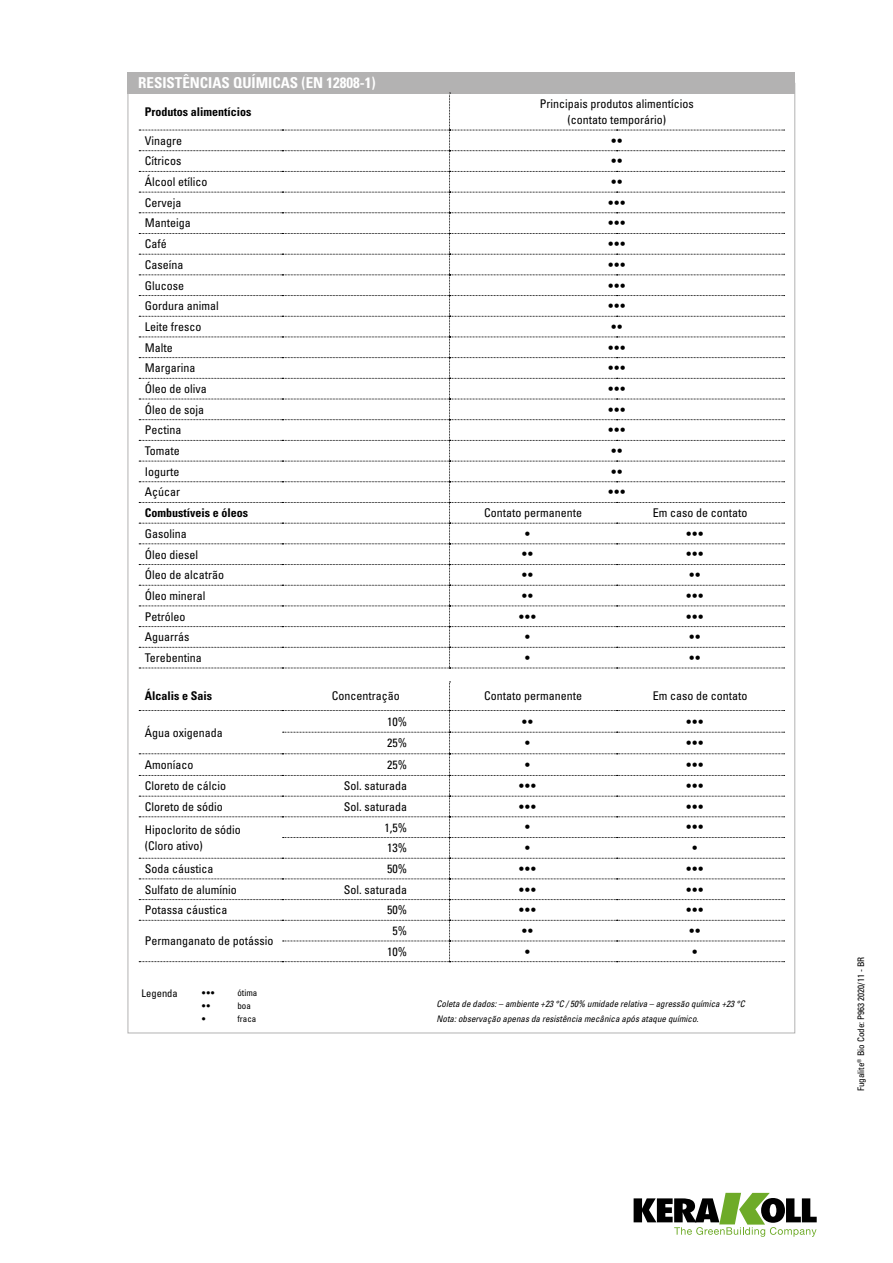
<style>
.page{position:relative;width:893px;height:1263px;background:#fff}
.page>*{position:absolute;margin:0;border:0;box-sizing:border-box;transform-origin:0 0}
.t1{font:700 condensed 15px "Univers LT Std";color:#fff}
.t2{font:condensed 12px/16.5px "Univers LT Std";color:#000;text-align:center}
.t3{font:12px "Helvetica Neue LT Std";color:#000}
.t4{font:700 condensed 12px "Univers LT Std";color:#000}
.t5{font:condensed 10.5px "Univers LT Std";color:#000}
.t6{font:italic condensed 9px/15px "Univers LT Std";color:#000}
.t7{font:condensed 9px "Univers LT Std";color:#000}
.t8{font:9px "Helvetica Neue LT Std";color:#000}
</style>
<div class="page">
<svg style="left:634px;top:1193px;width:183px;height:44px"></svg>
<div style="left:128px;top:72px;width:667px;height:22px;background:#b3b2b2"></div>
<svg style="left:139px;top:93px;width:646px;height:576px"></svg>
<svg style="left:139px;top:682px;width:646px;height:280px"></svg>
<p class="t1" style="left:138px;top:74px;width:239px">RESISTÊNCIAS QUÍMICAS (EN 12808-1)</p>
<p class="t4" style="left:145px;top:104px;width:108px">Produtos alimentícios</p>
<p class="t2" style="left:540px;top:95px;width:155px">Principais produtos alimentícios (contato temporário)</p>
<p class="t2" style="left:145px;top:132px;width:39px">Vinagre</p>
<p class="t3" style="left:611px;top:133px;width:13px">••</p>
<p class="t2" style="left:145px;top:153px;width:38px">Cítricos</p>
<p class="t3" style="left:611px;top:154px;width:13px">••</p>
<p class="t2" style="left:145px;top:173px;width:64px">Álcool etílico</p>
<p class="t3" style="left:611px;top:175px;width:13px">••</p>
<p class="t2" style="left:145px;top:194px;width:38px">Cerveja</p>
<p class="t3" style="left:608px;top:195px;width:19px">•••</p>
<p class="t2" style="left:145px;top:215px;width:47px">Manteiga</p>
<p class="t3" style="left:608px;top:216px;width:19px">•••</p>
<p class="t2" style="left:145px;top:235px;width:24px">Café</p>
<p class="t3" style="left:608px;top:237px;width:19px">•••</p>
<p class="t2" style="left:145px;top:256px;width:40px">Caseína</p>
<p class="t3" style="left:608px;top:257px;width:19px">•••</p>
<p class="t2" style="left:145px;top:277px;width:41px">Glucose</p>
<p class="t3" style="left:608px;top:278px;width:19px">•••</p>
<p class="t2" style="left:145px;top:298px;width:75px">Gordura animal</p>
<p class="t3" style="left:608px;top:299px;width:19px">•••</p>
<p class="t2" style="left:145px;top:318px;width:58px">Leite fresco</p>
<p class="t3" style="left:611px;top:319px;width:13px">••</p>
<p class="t2" style="left:145px;top:339px;width:29px">Malte</p>
<p class="t3" style="left:608px;top:340px;width:19px">•••</p>
<p class="t2" style="left:145px;top:360px;width:52px">Margarina</p>
<p class="t3" style="left:608px;top:361px;width:19px">•••</p>
<p class="t2" style="left:145px;top:380px;width:63px">Óleo de oliva</p>
<p class="t3" style="left:608px;top:381px;width:19px">•••</p>
<p class="t2" style="left:145px;top:401px;width:61px">Óleo de soja</p>
<p class="t3" style="left:608px;top:402px;width:19px">•••</p>
<p class="t2" style="left:145px;top:422px;width:38px">Pectina</p>
<p class="t3" style="left:608px;top:423px;width:19px">•••</p>
<p class="t2" style="left:145px;top:442px;width:36px">Tomate</p>
<p class="t3" style="left:611px;top:444px;width:13px">••</p>
<p class="t2" style="left:145px;top:463px;width:36px">Iogurte</p>
<p class="t3" style="left:611px;top:464px;width:13px">••</p>
<p class="t2" style="left:145px;top:484px;width:37px">Açúcar</p>
<p class="t3" style="left:608px;top:485px;width:19px">•••</p>
<p class="t4" style="left:145px;top:505px;width:105px">Combustíveis e óleos</p>
<p class="t2" style="left:484px;top:504px;width:100px">Contato permanente</p>
<p class="t2" style="left:653px;top:504px;width:96px">Em caso de contato</p>
<p class="t2" style="left:145px;top:525px;width:43px">Gasolina</p>
<p class="t3" style="left:525px;top:526px;width:7px">•</p>
<p class="t3" style="left:686px;top:526px;width:19px">•••</p>
<p class="t2" style="left:145px;top:546px;width:55px">Óleo diesel</p>
<p class="t3" style="left:522px;top:547px;width:13px">••</p>
<p class="t3" style="left:686px;top:547px;width:19px">•••</p>
<p class="t2" style="left:145px;top:566px;width:81px">Óleo de alcatrão</p>
<p class="t3" style="left:522px;top:568px;width:13px">••</p>
<p class="t3" style="left:689px;top:568px;width:13px">••</p>
<p class="t2" style="left:145px;top:587px;width:62px">Óleo mineral</p>
<p class="t3" style="left:522px;top:588px;width:13px">••</p>
<p class="t3" style="left:686px;top:588px;width:19px">•••</p>
<p class="t2" style="left:145px;top:608px;width:42px">Petróleo</p>
<p class="t3" style="left:519px;top:609px;width:19px">•••</p>
<p class="t3" style="left:686px;top:609px;width:19px">•••</p>
<p class="t2" style="left:145px;top:629px;width:46px">Aguarrás</p>
<p class="t3" style="left:525px;top:630px;width:7px">•</p>
<p class="t3" style="left:689px;top:630px;width:13px">••</p>
<p class="t2" style="left:145px;top:649px;width:59px">Terebentina</p>
<p class="t3" style="left:525px;top:650px;width:7px">•</p>
<p class="t3" style="left:689px;top:650px;width:13px">••</p>
<p class="t4" style="left:145px;top:689px;width:69px">Álcalis e Sais</p>
<p class="t2" style="left:332px;top:688px;width:70px">Concentração</p>
<p class="t2" style="left:484px;top:688px;width:100px">Contato permanente</p>
<p class="t2" style="left:653px;top:688px;width:96px">Em caso de contato</p>
<p class="t2" style="left:145px;top:724px;width:79px">Água oxigenada</p>
<p class="t2" style="left:387px;top:713px;width:21px">10%</p>
<p class="t3" style="left:522px;top:714px;width:13px">••</p>
<p class="t3" style="left:686px;top:714px;width:19px">•••</p>
<p class="t2" style="left:387px;top:735px;width:21px">25%</p>
<p class="t3" style="left:525px;top:736px;width:7px">•</p>
<p class="t3" style="left:686px;top:736px;width:19px">•••</p>
<p class="t2" style="left:145px;top:756px;width:50px">Amoníaco</p>
<p class="t2" style="left:387px;top:756px;width:21px">25%</p>
<p class="t3" style="left:525px;top:757px;width:7px">•</p>
<p class="t3" style="left:686px;top:757px;width:19px">•••</p>
<p class="t2" style="left:145px;top:777px;width:83px">Cloreto de cálcio</p>
<p class="t2" style="left:344px;top:777px;width:65px">Sol. saturada</p>
<p class="t3" style="left:519px;top:779px;width:19px">•••</p>
<p class="t3" style="left:686px;top:779px;width:19px">•••</p>
<p class="t2" style="left:145px;top:798px;width:79px">Cloreto de sódio</p>
<p class="t2" style="left:344px;top:798px;width:65px">Sol. saturada</p>
<p class="t3" style="left:519px;top:799px;width:19px">•••</p>
<p class="t3" style="left:686px;top:799px;width:19px">•••</p>
<p class="t2" style="left:145px;top:821px;width:97px;text-align:left">Hipoclorito de sódio (Cloro ativo)</p>
<p class="t2" style="left:384px;top:819px;width:24px">1,5%</p>
<p class="t3" style="left:525px;top:820px;width:7px">•</p>
<p class="t3" style="left:686px;top:820px;width:19px">•••</p>
<p class="t2" style="left:387px;top:839px;width:21px">13%</p>
<p class="t3" style="left:525px;top:841px;width:7px">•</p>
<p class="t3" style="left:692px;top:841px;width:7px">•</p>
<p class="t2" style="left:145px;top:860px;width:70px">Soda cáustica</p>
<p class="t2" style="left:387px;top:860px;width:21px">50%</p>
<p class="t3" style="left:519px;top:861px;width:19px">•••</p>
<p class="t3" style="left:686px;top:861px;width:19px">•••</p>
<p class="t2" style="left:145px;top:881px;width:93px">Sulfato de alumínio</p>
<p class="t2" style="left:344px;top:881px;width:65px">Sol. saturada</p>
<p class="t3" style="left:519px;top:882px;width:19px">•••</p>
<p class="t3" style="left:686px;top:882px;width:19px">•••</p>
<p class="t2" style="left:145px;top:901px;width:84px">Potassa cáustica</p>
<p class="t2" style="left:387px;top:901px;width:21px">50%</p>
<p class="t3" style="left:519px;top:903px;width:19px">•••</p>
<p class="t3" style="left:686px;top:903px;width:19px">•••</p>
<p class="t2" style="left:145px;top:933px;width:130px">Permanganato de potássio</p>
<p class="t2" style="left:392px;top:922px;width:16px">5%</p>
<p class="t3" style="left:522px;top:923px;width:13px">••</p>
<p class="t3" style="left:689px;top:923px;width:13px">••</p>
<p class="t2" style="left:387px;top:943px;width:21px">10%</p>
<p class="t3" style="left:525px;top:944px;width:7px">•</p>
<p class="t3" style="left:692px;top:944px;width:7px">•</p>
<p class="t5" style="left:142px;top:987px;width:38px">Legenda</p>
<p class="t8" style="left:202px;top:988px;width:15px">•••</p>
<p class="t7" style="left:237px;top:987px;width:21px">ótima</p>
<p class="t8" style="left:202px;top:1000px;width:10px">••</p>
<p class="t7" style="left:237px;top:1000px;width:15px">boa</p>
<p class="t8" style="left:202px;top:1013px;width:6px">•</p>
<p class="t7" style="left:237px;top:1013px;width:20px">fraca</p>
<p class="t6" style="left:437px;top:996px;width:310px">Coleta de dados: – ambiente +23 °C / 50% umidade relativa – agressão química +23 °C<br>Nota: observação apenas da resistência mecânica após ataque químico.</p>
<p class="t7" style="left:855px;top:1091px;width:136px;rotate:-90deg">Fugalite<sup>®</sup> Bio Code: P963 2020/11 - BR</p>
</div>
